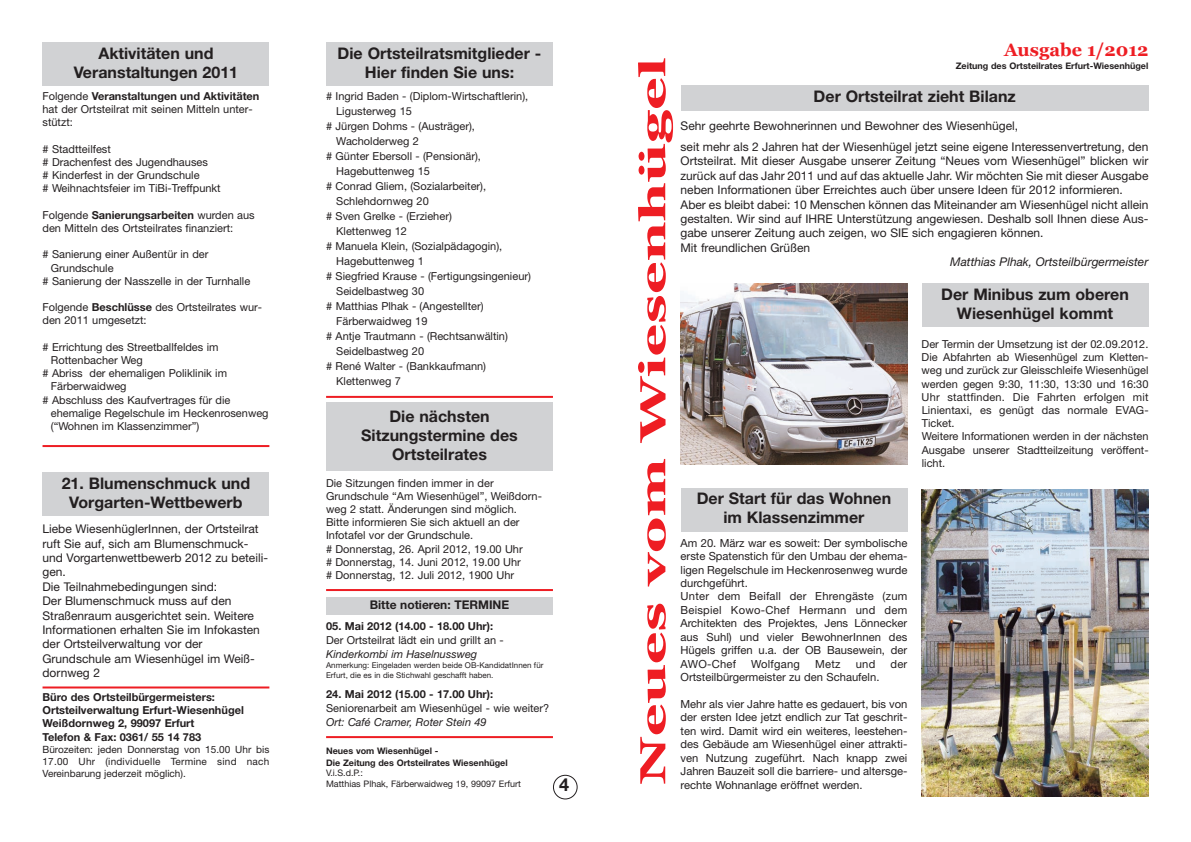
<style>
.page{position:relative;width:1191px;height:842px;background:#fff}
.page>*{position:absolute;margin:0;border:0;box-sizing:border-box;transform-origin:0 0}
.t1{font:700 36px "Georgia";color:#ee1d23;scale:1.6 1}
.t2{font:700 18px "Georgia";color:#ee1d23}
.t3{font:700 18px "Helvetica Neue";color:#231f20}
.t4{font:700 16px/19.2px "Helvetica Neue";color:#231f20;text-align:center}
.t5{font:12px/14.4px "Helvetica Neue";color:#231f20}
.t6{font:italic 12px "Helvetica Neue";color:#231f20}
.t7{font:700 12px "Helvetica Neue";color:#231f20}
.t8{font:11.2px/13.4px "Helvetica Neue";color:#231f20}
.t9{font:11.2px "Helvetica Neue";letter-spacing:.02em;color:#231f20}
.t10{font:11px/13.2px "Helvetica Neue";color:#231f20}
.t11{font:700 11px/13.5px "Helvetica Neue";color:#231f20}
.t12{font:italic 11px "Helvetica Neue";color:#231f20}
.t13{font:10px/12px "Helvetica Neue";color:#231f20;text-align:justify}
.t14{font:700 9px/11.4px "Helvetica Neue";color:#231f20}
.t15{font:9px/10.8px "Helvetica Neue";color:#231f20}
.t16{font:8px/10px "Helvetica Neue";color:#231f20}
.s1{font-weight:700}
</style>
<div class="page">
<div style="left:681px;top:85px;width:467px;height:25px;background:#d1d2d4"></div>
<img style="left:680px;top:283px;width:227px;height:182px">
<div style="left:921px;top:283px;width:227px;height:44px;background:#d1d2d4"></div>
<img style="left:921px;top:489px;width:227px;height:307px">
<div style="left:680px;top:488px;width:227px;height:43px;background:#d1d2d4"></div>
<div style="left:326px;top:403px;width:227px;height:68px;background:#d1d2d4"></div>
<hr style="left:326px;top:736px;width:227px;height:2px;background:#ee1d23">
<hr style="left:43px;top:686px;width:226px;height:2px;background:#ee1d23">
<svg style="left:553px;top:775px;width:24px;height:24px"></svg>
<div style="left:326px;top:597px;width:227px;height:17px;background:#d1d2d4"></div>
<hr style="left:326px;top:589px;width:227px;height:2px;background:#ee1d23">
<div style="left:43px;top:472px;width:226px;height:44px;background:#d1d2d4"></div>
<div style="left:326px;top:43px;width:227px;height:43px;background:#d1d2d4"></div>
<hr style="left:326px;top:396px;width:227px;height:2px;background:#ee1d23">
<div style="left:43px;top:43px;width:226px;height:43px;background:#d1d2d4"></div>
<hr style="left:43px;top:445px;width:226px;height:2px;background:#ee1d23">
<h3 class="t4" style="left:338px;top:45px;width:205px">Die Ortsteilratsmitglieder -<br>Hier finden Sie uns:</h3>
<p class="t10" style="left:326px;top:91px;width:204px"># Ingrid Baden - (Diplom-Wirtschaftlerin),</p>
<p class="t10" style="left:336px;top:106px;width:77px">Ligusterweg 15</p>
<p class="t10" style="left:326px;top:121px;width:150px"># Jürgen Dohms - (Austräger),</p>
<p class="t10" style="left:336px;top:136px;width:84px">Wacholderweg 2</p>
<p class="t10" style="left:326px;top:151px;width:156px"># Günter Ebersoll - (Pensionär),</p>
<p class="t10" style="left:336px;top:166px;width:95px">Hagebuttenweg 15</p>
<p class="t10" style="left:326px;top:181px;width:161px"># Conrad Gliem, (Sozialarbeiter),</p>
<p class="t10" style="left:336px;top:196px;width:94px">Schlehdornweg 20</p>
<p class="t10" style="left:326px;top:211px;width:127px"># Sven Grelke - (Erzieher)</p>
<p class="t10" style="left:336px;top:226px;width:72px">Klettenweg 12</p>
<p class="t10" style="left:326px;top:241px;width:178px"># Manuela Klein, (Sozialpädagogin),</p>
<p class="t10" style="left:336px;top:256px;width:89px">Hagebuttenweg 1</p>
<p class="t10" style="left:326px;top:271px;width:206px"># Siegfried Krause - (Fertigungsingenieur)</p>
<p class="t10" style="left:336px;top:286px;width:89px">Seidelbastweg 30</p>
<p class="t10" style="left:326px;top:301px;width:159px"># Matthias Plhak - (Angestellter)</p>
<p class="t10" style="left:336px;top:316px;width:93px">Färberwaidweg 19</p>
<p class="t10" style="left:326px;top:331px;width:183px"># Antje Trautmann - (Rechtsanwältin)</p>
<p class="t10" style="left:336px;top:346px;width:89px">Seidelbastweg 20</p>
<p class="t10" style="left:326px;top:361px;width:161px"># René Walter - (Bankkaufmann)</p>
<p class="t10" style="left:336px;top:376px;width:66px">Klettenweg 7</p>
<h3 class="t4" style="left:74px;top:45px;width:166px">Aktivitäten und<br>Veranstaltungen 2011</h3>
<p class="t10" style="left:43px;top:91px;width:218px">Folgende <span class="s1">Veranstaltungen und Aktivitäten </span>hat der Ortsteilrat mit seinen Mitteln unter&shy;stützt:</p>
<p class="t10" style="left:43px;top:143px;width:180px"># Stadtteilfest<br># Drachenfest des Jugendhauses<br># Kinderfest in der Grundschule<br># Weihnachtsfeier im TiBi-Treffpunkt</p>
<p class="t10" style="left:43px;top:209px;width:214px">Folgende <span class="s1">Sanierungsarbeiten</span> wurden aus den Mitteln des Ortsteilrates finanziert:</p>
<p class="t10" style="left:43px;top:249px;width:167px"># Sanierung einer Außentür in der</p>
<p class="t10" style="left:51px;top:262px;width:64px">Grundschule</p>
<p class="t10" style="left:43px;top:275px;width:209px"># Sanierung der Nasszelle in der Turnhalle</p>
<p class="t10" style="left:43px;top:302px;width:221px">Folgende <span class="s1">Beschlüsse</span> des Ortsteilrates wur&shy;den 2011 umgesetzt:</p>
<p class="t10" style="left:43px;top:341px;width:177px"># Errichtung des Streetballfeldes im</p>
<p class="t10" style="left:51px;top:355px;width:93px">Rottenbacher Weg</p>
<p class="t10" style="left:43px;top:368px;width:186px"># Abriss der ehemaligen Poliklinik im</p>
<p class="t10" style="left:51px;top:381px;width:77px">Färberwaidweg</p>
<p class="t10" style="left:43px;top:394px;width:189px"># Abschluss des Kaufvertrages für die</p>
<p class="t10" style="left:51px;top:407px;width:219px">ehemalige Regelschule im Heckenrosenweg</p>
<p class="t10" style="left:51px;top:421px;width:150px">(“Wohnen im Klassenzimmer”)</p>
<h3 class="t4" style="left:361px;top:408px;width:158px">Die nächsten<br>Sitzungstermine des<br>Ortsteilrates</h3>
<p class="t10" style="left:326px;top:477px;width:217px">Die Sitzungen finden immer in der Grundschule “Am Wiesenhügel”, Weißdorn&shy;weg 2 statt. Änderungen sind möglich.<br>Bitte informieren Sie sich aktuell an der Infotafel vor der Grundschule.<br># Donnerstag, 26. April 2012, 19.00 Uhr<br># Donnerstag, 14. Juni 2012, 19.00 Uhr<br># Donnerstag, 12. Juli 2012, 1900 Uhr</p>
<h3 class="t4" style="left:62px;top:475px;width:190px">21. Blumenschmuck und<br>Vorgarten-Wettbewerb</h3>
<p class="t5" style="left:42px;top:523px;width:227px">Liebe WiesenhüglerInnen, der Ortsteilrat ruft Sie auf, sich am Blumenschmuck&shy;und Vorgartenwettbewerb 2012 zu beteili&shy;gen.<br>Die Teilnahmebedingungen sind:<br>Der Blumenschmuck muss auf den<br>Straßenraum ausgerichtet sein. Weitere<br>Informationen erhalten Sie im Infokasten der Ortsteilverwaltung vor der<br>Grundschule am Wiesenhügel im Weiß&shy;dornweg 2</p>
<p class="t7" style="left:370px;top:600px;width:141px">Bitte notieren: TERMINE</p>
<p class="t11" style="left:326px;top:620px;width:169px">05. Mai 2012 (14.00 - 18.00 Uhr):</p>
<p class="t10" style="left:326px;top:634px;width:179px">Der Ortsteilrat lädt ein und grillt an -</p>
<p class="t12" style="left:326px;top:650px;width:153px">Kinderkombi im Haselnussweg</p>
<p class="t16" style="left:326px;top:661px;width:219px">Anmerkung: Eingeladen werden beide OB-KandidatInnen für<br>Erfurt, die es in die Stichwahl geschafft haben.</p>
<p class="t11" style="left:326px;top:688px;width:169px">24. Mai 2012 (15.00 - 17.00 Uhr):</p>
<p class="t10" style="left:326px;top:702px;width:225px">Seniorenarbeit am Wiesenhügel - wie weiter?</p>
<p class="t12" style="left:326px;top:718px;width:162px">Ort: Café Cramer, Roter Stein 49</p>
<p class="t11" style="left:42px;top:691px;width:203px">Büro des Ortsteilbürgermeisters:<br>Ortsteilverwaltung Erfurt-Wiesenhügel Weißdornweg 2, 99097 Erfurt<br>Telefon &amp; Fax: 0361/ 55 14 783</p>
<p class="t13" style="left:42px;top:744px;width:228px">Bürozeiten: jeden Donnerstag von 15.00 Uhr bis 17.00 Uhr (individuelle Termine sind nach Vereinbarung jederzeit möglich).</p>
<p class="t14" style="left:326px;top:746px;width:183px">Neues vom Wiesenhügel -<br>Die Zeitung des Ortsteilrates Wiesenhügel</p>
<p class="t15" style="left:326px;top:768px;width:196px">V.i.S.d.P.:<br>Matthias Plhak, Färberwaidweg 19, 99097 Erfurt</p>
<h2 class="t3" style="left:559px;top:778px;width:12px">4</h2>
<h2 class="t2" style="left:1004px;top:40px;width:146px">Ausgabe 1/2012</h2>
<h1 class="t1" style="left:632px;top:785px;width:456px;rotate:-90deg">Neues vom Wiesenhügel</h1>
<p class="t14" style="left:955px;top:61px;width:194px">Zeitung des Ortsteilrates Erfurt-Wiesenhügel</p>
<h3 class="t4" style="left:813px;top:88px;width:204px">Der Ortsteilrat zieht Bilanz</h3>
<p class="t5" style="left:680px;top:116px;width:469px;line-height:20.9px">Sehr geehrte Bewohnerinnen und Bewohner des Wiesenhügel,<br>seit mehr als 2 Jahren hat der Wiesenhügel jetzt seine eigene Interessenvertretung, den</p>
<p class="t5" style="left:680px;top:155px;width:469px">Ortsteilrat. Mit dieser Ausgabe unserer Zeitung “Neues vom Wiesenhügel” blicken wir zurück auf das Jahr 2011 und auf das aktuelle Jahr. Wir möchten Sie mit dieser Ausgabe neben Informationen über Erreichtes auch über unsere Ideen für 2012 informieren.<br>Aber es bleibt dabei: 10 Menschen können das Miteinander am Wiesenhügel nicht allein gestalten. Wir sind auf IHRE Unterstützung angewiesen. Deshalb soll Ihnen diese Aus&shy;gabe unserer Zeitung auch zeigen, wo SIE sich engagieren können.<br>Mit freundlichen Grüßen</p>
<p class="t6" style="left:950px;top:258px;width:200px">Matthias Plhak, Ortsteilbürgermeister</p>
<h3 class="t4" style="left:941px;top:286px;width:189px">Der Minibus zum oberen<br>Wiesenhügel kommt</h3>
<p class="t10" style="left:921px;top:339px;width:228px">Der Termin der Umsetzung ist der 02.09.2012.<br>Die Abfahrten ab Wiesenhügel zum Kletten&shy;weg und zurück zur Gleisschleife Wiesenhügel werden gegen 9:30, 11:30, 13:30 und 16:30<br>Uhr stattfinden. Die Fahrten erfolgen mit Linientaxi, es genügt das normale EVAG-Ticket.<br>Weitere Informationen werden in der nächsten Ausgabe unserer Stadtteilzeitung veröffent&shy;licht.</p>
<h3 class="t4" style="left:697px;top:490px;width:196px">Der Start für das Wohnen im Klassenzimmer</h3>
<p class="t8" style="left:680px;top:537px;width:228px">Am 20. März war es soweit: Der symbolische erste Spatenstich für den Umbau der ehema&shy;ligen Regelschule im Heckenrosenweg wurde durchgeführt.<br>Unter dem Beifall der Ehrengäste (zum Beispiel Kowo-Chef Hermann und dem Architekten des Projektes, Jens Lönnecker aus Suhl) und vieler BewohnerInnen des Hügels griffen u.a. der OB Bausewein, der AWO-Chef</p>
<p class="t9" style="left:751px;top:660px;width:50px">Wolfgang</p>
<p class="t8" style="left:815px;top:658px;width:27px">Metz</p>
<p class="t8" style="left:855px;top:658px;width:21px">und</p>
<p class="t8" style="left:890px;top:658px;width:18px">der</p>
<p class="t8" style="left:680px;top:671px;width:200px">Ortsteilbürgermeister zu den Schaufeln.</p>
<p class="t8" style="left:680px;top:698px;width:228px;text-align:justify">Mehr als vier Jahre hatte es gedauert, bis von der ersten Idee jetzt endlich zur Tat geschrit&shy;ten wird. Damit wird ein weiteres, leestehen&shy;des Gebäude am Wiesenhügel einer attrakti&shy;ven Nutzung zugeführt. Nach knapp zwei Jahren Bauzeit soll die barriere- und altersge&shy;rechte Wohnanlage eröffnet werden.</p>
</div>
